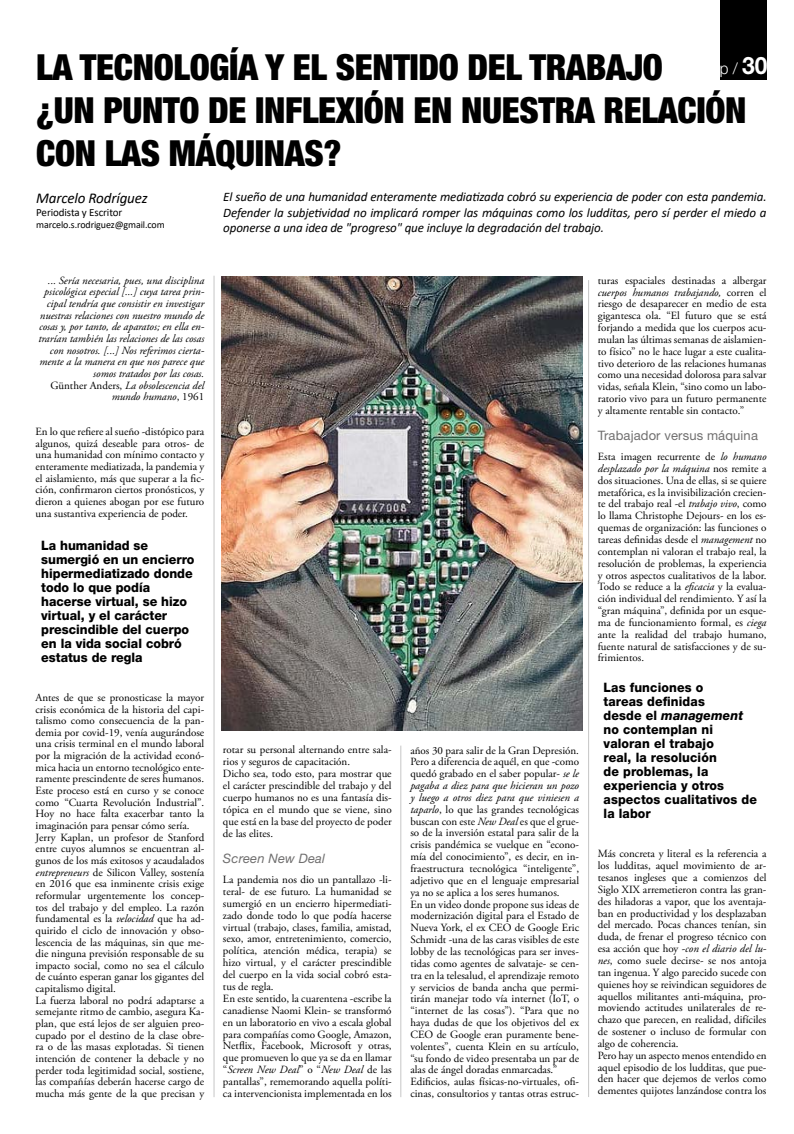
<style>
.page{position:relative;width:794px;height:1134px;background:#fff}
.page>*{position:absolute;margin:0;border:0;box-sizing:border-box;transform-origin:0 0}
.titular_editorial{font:900 condensed 36px/43px "Helvetica Neue";letter-spacing:-.01em;color:#000}
.t1{font:300 16px "Helvetica Neue";color:#fff;scale:.95 1}
.autor_topia{font:italic 15px "Calibri";letter-spacing:-.01em;color:#000}
.bajada{font:italic 13px/15.6px "Calibri";letter-spacing:-.01em;color:#000;text-align:justify}
.destacado{font:800 13px/14px "Helvetica Neue";color:#000;scale:.96 1}
.destacado-2{font:800 13px/14px "Helvetica Neue";color:#000;scale:.95 1}
.subtitulo_interno{font:13px "Helvetica Neue";letter-spacing:.01em;color:#706f6f}
.subtitulo_interno-2{font:italic 13px "Helvetica Neue";letter-spacing:.01em;color:#706f6f}
.interior{font:11px/11.8px "Adobe Garamond Pro";color:#000;text-align:justify}
.interior-2{font:italic 11px/11.6px "Adobe Garamond Pro";color:#000;text-align:right}
.autormail{font:11px "Calibri";letter-spacing:-.01em;color:#000}
.autormail-2{font:10px "Calibri";letter-spacing:-.01em;color:#000}
.s1{font-weight:700;font-size:24px}
.s2{font-style:normal}
.s3{font-style:italic}
</style>
<div class="page">
<div style="left:720px;top:0;width:46px;height:79px;background:#000"></div>
<hr style="left:213px;top:276px;width:1px;height:821px;background:#c6c6c6">
<hr style="left:400px;top:746px;width:1px;height:351px;background:#c6c6c6">
<hr style="left:588px;top:280px;width:1px;height:817px;background:#c6c6c6">
<img style="left:221px;top:277px;width:361px;height:453px">
<p class="titular_editorial" style="left:36px;top:45px;width:628px">LA TECNOLOGÍA Y EL SENTIDO DEL TRABAJO</p>
<p class="titular_editorial" style="left:36px;top:88px;width:711px">¿UN PUNTO DE INFLEXIÓN EN NUESTRA RELACIÓN<br>CON LAS MÁQUINAS?</p>
<p class="bajada" style="left:223px;top:188px;width:545px">El sueño de una humanidad enteramente mediatizada cobró su experiencia de poder con esta pandemia.<br>Defender la subjetividad no implicará romper las máquinas como los ludditas, pero sí perder el miedo a oponerse a una idea de "progreso" que incluye la degradación del trabajo.</p>
<h2 class="t1" style="left:720px;top:59px;width:52px">p / <span class="s1">30</span></h2>
<p class="autor_topia" style="left:36px;top:187px;width:113px">Marcelo Rodríguez</p>
<p class="autormail" style="left:36px;top:204px;width:88px">Periodista y Escritor</p>
<p class="autormail-2" style="left:36px;top:217px;width:130px">marcelo.s.rodriguez@gmail.com</p>
<p class="interior-2" style="left:38px;top:275px;width:167px">... Sería necesaria, pues, una disciplina psicológica especial [...] cuya tarea prin&shy;cipal tendría que consistir en investigar nuestras relaciones con nuestro mundo de cosas y, por tanto, de aparatos; en ella en&shy;trarían también las relaciones de las cosas con nosotros. [...] Nos referimos cierta&shy;mente a la manera en que nos parece que somos tratados por las cosas.</p>
<p class="interior-2" style="left:50px;top:380px;width:155px"><span class="s2">Günther Anders,</span> La obsolescencia del mundo humano<span class="s2">, 1961</span></p>
<p class="interior" style="left:36px;top:426px;width:170px">En lo que refiere al sueño -distópico para algunos, quizá deseable para otros- de una humanidad con mínimo contacto y enteramente mediatizada, la pandemia y el aislamiento, más que superar a la fic&shy;ción, confirmaron ciertos pronósticos, y dieron a quienes abogan por ese futuro una sustantiva experiencia de poder.</p>
<p class="destacado" style="left:41px;top:538px;width:161px">La humanidad se sumergió en un encierro hipermediatizado donde todo lo que podía hacerse virtual, se hizo virtual, y el carácter prescindible del cuerpo en la vida social cobró estatus de regla</p>
<p class="interior" style="left:36px;top:692px;width:170px">Antes de que se pronosticase la mayor crisis económica de la historia del capi&shy;talismo como consecuencia de la pan&shy;demia por covid-19, venía augurándose una crisis terminal en el mundo laboral por la migración de la actividad econó&shy;mica hacia un entorno tecnológico ente&shy;ramente prescindente de seres humanos.<br>Este proceso está en curso y se conoce como “Cuarta Revolución Industrial”.<br>Hoy no hace falta exacerbar tanto la imaginación para pensar cómo sería.</p>
<p class="interior" style="left:36px;top:832px;width:170px">Jerry Kaplan, un profesor de Stanford entre cuyos alumnos se encuentran al&shy;gunos de los más exitosos y acaudalados <span class="s3">entrepreneurs</span> de Silicon Valley, sostenía en 2016 que esa inminente crisis exige reformular urgentemente los concep&shy;tos del trabajo y del empleo. La razón fundamental es la <span class="s3">velocidad</span> que ha ad&shy;quirido el ciclo de innovación y obso&shy;lescencia de las máquinas, sin que me&shy;die ninguna previsión responsable de su impacto social, como no sea el cálculo de cuánto esperan ganar los gigantes del capitalismo digital.</p>
<p class="interior" style="left:36px;top:995px;width:170px">La fuerza laboral no podrá adaptarse a semejante ritmo de cambio, asegura Ka&shy;plan, que está lejos de ser alguien preo&shy;cupado por el destino de la clase obre&shy;ra o de las masas explotadas. Si tienen intención de contener la debacle y no perder toda legitimidad social, sostiene, las compañías deberán hacerse cargo de mucha más gente de la que precisan y</p>
<p class="interior" style="left:223px;top:744px;width:170px">rotar su personal alternando entre sala&shy;rios y seguros de capacitación.</p>
<p class="interior" style="left:223px;top:768px;width:170px">Dicho sea, todo esto, para mostrar que el carácter prescindible del trabajo y del cuerpo humanos no es una fantasía dis&shy;tópica en el mundo que se viene, sino que está en la base del proyecto de poder de las elites.</p>
<p class="subtitulo_interno-2" style="left:223px;top:850px;width:104px">Screen New Deal</p>
<p class="interior" style="left:223px;top:874px;width:170px">La pandemia nos dio un pantallazo -li&shy;teral- de ese futuro. La humanidad se sumergió en un encierro hipermediati&shy;zado donde todo lo que podía hacerse virtual (trabajo, clases, familia, amistad, sexo, amor, entretenimiento, comercio, política, atención médica, terapia) se hizo virtual, y el carácter prescindible del cuerpo en la vida social cobró esta&shy;tus de regla.</p>
<p class="interior" style="left:223px;top:993px;width:170px">En este sentido, la cuarentena -escribe la canadiense Naomi Klein- se transformó en un laboratorio en vivo a escala global para compañías como Google, Amazon, Netflix, Facebook, Microsoft y otras, que promueven lo que ya se da en llamar “<span class="s3">Screen New Deal</span>” o “<span class="s3">New Deal</span> de las pantallas”, rememorando aquella políti&shy;ca intervencionista implementada en los</p>
<p class="interior" style="left:410px;top:744px;width:170px">años 30 para salir de la Gran Depresión.</p>
<p class="interior" style="left:410px;top:756px;width:170px">Pero a diferencia de aquél, en que -como quedó grabado en el saber popular- <span class="s3">se le pagaba a diez para que hicieran un pozo y luego a otros diez para que viniesen a taparlo</span>, lo que las grandes tecnológicas buscan con este <span class="s3">New Deal</span> es que el grue&shy;so de la inversión estatal para salir de la crisis pandémica se vuelque en “econo&shy;mía del conocimiento”, es decir, en in&shy;fraestructura tecnológica “inteligente”, adjetivo que en el lenguaje empresarial ya no se aplica a los seres humanos.</p>
<p class="interior" style="left:410px;top:898px;width:170px">En un video donde propone sus ideas de modernización digital para el Estado de Nueva York, el ex CEO de Google Eric Schmidt -una de las caras visibles de este lobby de las tecnológicas para ser inves&shy;tidas como agentes de salvataje- se cen&shy;tra en la telesalud, el aprendizaje remoto y servicios de banda ancha que permi&shy;tirán manejar todo vía internet (IoT, o “internet de las cosas”). “Para que no haya dudas de que los objetivos del ex CEO de Google eran puramente bene&shy;volentes”, cuenta Klein en su artículo, “su fondo de video presentaba un par de alas de ángel doradas enmarcadas.”</p>
<p class="interior" style="left:410px;top:1076px;width:170px">Edificios, aulas físicas-no-virtuales, ofi&shy;cinas, consultorios y tantas otras estruc-</p>
<p class="interior" style="left:598px;top:275px;width:170px">turas espaciales destinadas a albergar <span class="s3">cuerpos humanos trabajando,</span> corren el riesgo de desaparecer en medio de esta gigantesca ola. “El futuro que se está forjando a medida que los cuerpos acu&shy;mulan las últimas semanas de aislamien&shy;to físico” no le hace lugar a este cualita&shy;tivo deterioro de las relaciones humanas como una necesidad dolorosa para salvar vidas, señala Klein, “sino como un labo&shy;ratorio vivo para un futuro permanente y altamente rentable sin contacto.”</p>
<p class="subtitulo_interno" style="left:598px;top:427px;width:162px">Trabajador versus máquina</p>
<p class="interior" style="left:598px;top:451px;width:170px">Esta imagen recurrente de <span class="s3">lo humano desplazado por la máquina</span> nos remite a dos situaciones. Una de ellas, si se quiere metafórica, es la invisibilización crecien&shy;te del trabajo real -el <span class="s3">trabajo vivo</span>, como lo llama Christophe Dejours- en los es&shy;quemas de organización: las funciones o tareas definidas desde el <span class="s3">management</span> no contemplan ni valoran el trabajo real, la resolución de problemas, la experiencia y otros aspectos cualitativos de la labor.<br>Todo se reduce a la <span class="s3">eficacia</span> y la evalua&shy;ción individual del rendimiento. Y así la “gran máquina”, definida por un esque&shy;ma de funcionamiento formal, es <span class="s3">ciega </span>ante la realidad del trabajo humano, fuente natural de satisfacciones y de su&shy;frimientos.</p>
<p class="destacado-2" style="left:603px;top:681px;width:163px">Las funciones o<br>tareas definidas<br>desde el <span class="s3">management </span>no contemplan ni valoran el trabajo<br>real, la resolución<br>de problemas, la experiencia y otros aspectos cualitativos de la labor</p>
<p class="interior" style="left:598px;top:848px;width:170px">Más concreta y literal es la referencia a los ludditas, aquel movimiento de ar&shy;tesanos ingleses que a comienzos del Siglo XIX arremetieron contra las gran&shy;des hiladoras a vapor, que los aventaja&shy;ban en productividad y los desplazaban del mercado. Pocas chances tenían, sin duda, de frenar el progreso técnico con esa acción que hoy -<span class="s3">con el diario del lu&shy;nes</span>, como suele decirse- se nos antoja tan ingenua. Y algo parecido sucede con quienes hoy se reivindican seguidores de aquellos militantes anti-máquina, pro&shy;moviendo actitudes unilaterales de re&shy;chazo que parecen, en realidad, difíciles de sostener o incluso de formular con algo de coherencia.</p>
<p class="interior" style="left:598px;top:1050px;width:170px">Pero hay un aspecto menos entendido en aquel episodio de los ludditas, que pue&shy;den hacer que dejemos de verlos como dementes quijotes lanzándose contra los</p>
</div>
